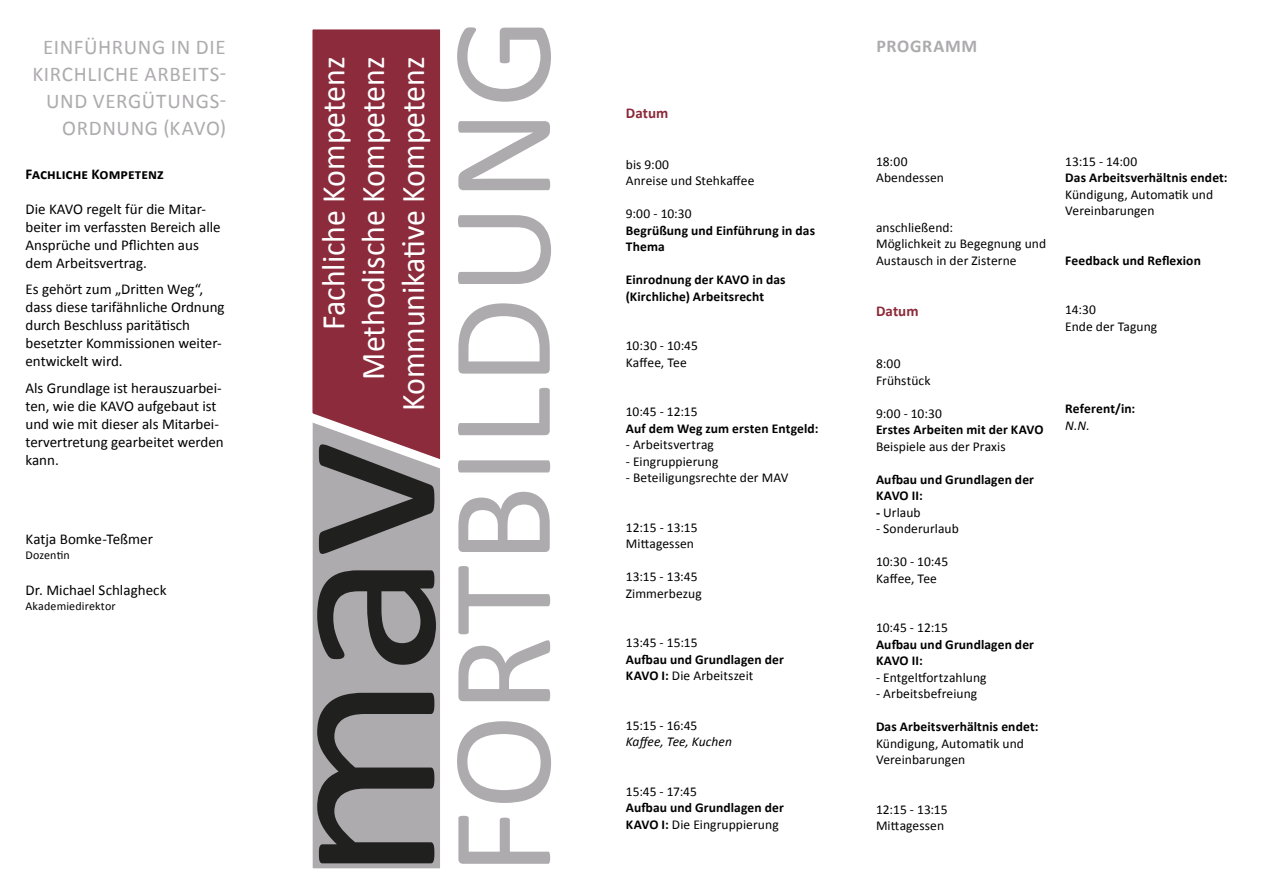
<style>
.page{position:relative;width:1263px;height:893px;background:#fff}
.page>*{position:absolute;margin:0;border:0;box-sizing:border-box;transform-origin:0 0}
.t1{font:246px "Calibri";color:#20201f;scale:1.06 1}
.t2{font:144.6px "Calibri";letter-spacing:.005em;color:#aeabae}
.t3{font:33.3px/39.9px "Calibri";color:#fff;text-align:right;scale:.96 1}
.t4{font:21px/27px "Calibri";letter-spacing:.03em;color:#adabad;text-align:right}
.t5{font:700 18px "Calibri";letter-spacing:.04em;color:#adabad}
.t6{font:15px/18px "Calibri";color:#000}
.t7{font:700 15px "Calibri";letter-spacing:.005em;color:#000}
.t8{font:700 15px "Calibri";letter-spacing:.005em;color:#8b2939}
.t9{font:13.5px/16.5px "Calibri";letter-spacing:.005em;color:#000}
.t10{font:700 13.5px/16.5px "Calibri";letter-spacing:.01em;color:#000}
.t11{font:italic 13.5px "Calibri";color:#000}
.t12{font:12px "Calibri";letter-spacing:.01em;color:#000}
.s1{font-weight:400}
.s2{font-weight:700}
</style>
<div class="page">
<div style="left:308px;top:409px;width:136px;height:464px;background:#aeabae"></div>
<div style="left:304px;top:404px;width:145px;height:473px;border:9px solid #fff"></div>
<svg style="left:304px;top:29px;width:145px;height:449px"></svg>
<h3 class="t4" style="left:32px;top:33px;width:195px">EINFÜHRUNG IN DIE<br>KIRCHLICHE ARBEITS-<br>UND VERGÜTUNGS-<br>ORDNUNG (KAVO)</h3>
<p class="t7" style="left:26px;top:163px;width:140px">Fachliche Kompetenz</p>
<p class="t6" style="left:26px;top:199px;width:197px">Die KAVO regelt für die Mitar&shy;beiter im verfassten Bereich alle<br>Ansprüche und Pflichten aus dem Arbeitsvertrag.</p>
<p class="t6" style="left:26px;top:280px;width:201px">Es gehört zum „Dritten Weg“, dass diese tarifähnliche Ordnung durch Beschluss paritätisch besetzter Kommissionen weiter&shy;entwickelt wird.</p>
<p class="t6" style="left:26px;top:378px;width:200px">Als Grundlage ist herauszuarbei&shy;ten, wie die KAVO aufgebaut ist und wie mit dieser als Mitarbei&shy;tervertretung gearbeitet werden kann.</p>
<p class="t6" style="left:26px;top:530px;width:129px">Katja Bomke-Teßmer</p>
<p class="t12" style="left:26px;top:547px;width:46px">Dozentin</p>
<p class="t6" style="left:26px;top:581px;width:143px">Dr. Michael Schlagheck</p>
<p class="t12" style="left:26px;top:598px;width:92px">Akademiedirektor</p>
<h3 class="t3" style="left:312px;top:411px;width:371px;rotate:-90deg">Fachliche Kompetenz<br>Methodische Kompetenz<br>Kommunikative Kompetenz</h3>
<h1 class="t1" style="left:181px;top:883px;width:419px;rotate:-90deg">mav</h1>
<h2 class="t2" style="left:401px;top:876px;width:860px;rotate:-90deg">FORTBILDUNG</h2>
<p class="t8" style="left:626px;top:102px;width:44px">Datum</p>
<p class="t9" style="left:626px;top:155px;width:130px">bis 9:00<br>Anreise und Stehkaffee</p>
<p class="t9" style="left:626px;top:205px;width:67px">9:00 - 10:30</p>
<p class="t10" style="left:626px;top:221px;width:191px">Begrüßung und Einführung in das<br>Thema</p>
<p class="t10" style="left:626px;top:271px;width:161px">Einrodnung der KAVO in das (Kirchliche) Arbeitsrecht</p>
<p class="t9" style="left:626px;top:337px;width:74px">10:30 - 10:45<br>Kaffee, Tee</p>
<p class="t9" style="left:626px;top:403px;width:73px">10:45 - 12:15</p>
<p class="t10" style="left:626px;top:419px;width:194px">Auf dem Weg zum ersten Entgeld:</p>
<p class="t9" style="left:626px;top:436px;width:90px">- Arbeitsvertrag</p>
<p class="t9" style="left:626px;top:452px;width:94px">- Eingruppierung</p>
<p class="t9" style="left:626px;top:469px;width:164px">- Beteiligungsrechte der MAV</p>
<p class="t9" style="left:626px;top:518px;width:73px">12:15 - 13:15<br>Mittagessen</p>
<p class="t9" style="left:626px;top:568px;width:77px">13:15 - 13:45<br>Zimmerbezug</p>
<p class="t9" style="left:626px;top:634px;width:73px">13:45 - 15:15</p>
<p class="t10" style="left:626px;top:650px;width:160px">Aufbau und Grundlagen der<br>KAVO I: <span class="s1">Die Arbeitszeit</span></p>
<p class="t9" style="left:626px;top:716px;width:73px">15:15 - 16:45</p>
<p class="t11" style="left:626px;top:732px;width:108px">Kaffee, Tee, Kuchen</p>
<p class="t9" style="left:626px;top:782px;width:73px">15:45 - 17:45</p>
<p class="t10" style="left:626px;top:799px;width:160px">Aufbau und Grundlagen der<br>KAVO I: <span class="s1">Die Eingruppierung</span></p>
<h3 class="t5" style="left:876px;top:33px;width:102px">PROGRAMM</h3>
<p class="t9" style="left:876px;top:153px;width:70px">18:00<br>Abendessen</p>
<p class="t9" style="left:876px;top:219px;width:172px">anschließend:<br>Möglichkeit zu Begegnung und<br>Austausch in der Zisterne</p>
<p class="t8" style="left:876px;top:300px;width:44px">Datum</p>
<p class="t9" style="left:876px;top:355px;width:56px">8:00<br>Frühstück</p>
<p class="t9" style="left:876px;top:405px;width:67px">9:00 - 10:30</p>
<p class="t10" style="left:876px;top:421px;width:169px">Erstes Arbeiten mit der KAVO</p>
<p class="t9" style="left:876px;top:438px;width:131px">Beispiele aus der Praxis</p>
<p class="t10" style="left:876px;top:471px;width:160px">Aufbau und Grundlagen der<br>KAVO II:</p>
<p class="t9" style="left:876px;top:504px;width:46px"><span class="s2">-</span> Urlaub</p>
<p class="t9" style="left:876px;top:520px;width:84px">- Sonderurlaub</p>
<p class="t9" style="left:876px;top:553px;width:74px">10:30 - 10:45<br>Kaffee, Tee</p>
<p class="t9" style="left:876px;top:619px;width:73px">10:45 - 12:15</p>
<p class="t10" style="left:876px;top:636px;width:160px">Aufbau und Grundlagen der<br>KAVO II:</p>
<p class="t9" style="left:876px;top:669px;width:112px">- Entgeltfortzahlung</p>
<p class="t9" style="left:876px;top:685px;width:103px">- Arbeitsbefreiung</p>
<p class="t10" style="left:876px;top:718px;width:164px">Das Arbeitsverhältnis endet:</p>
<p class="t9" style="left:876px;top:735px;width:149px">Kündigung, Automatik und<br>Vereinbarungen</p>
<p class="t9" style="left:876px;top:801px;width:73px">12:15 - 13:15<br>Mittagessen</p>
<p class="t9" style="left:1065px;top:153px;width:74px">13:15 - 14:00</p>
<p class="t10" style="left:1065px;top:169px;width:164px">Das Arbeitsverhältnis endet:</p>
<p class="t9" style="left:1065px;top:186px;width:149px">Kündigung, Automatik und<br>Vereinbarungen</p>
<p class="t10" style="left:1065px;top:252px;width:137px">Feedback und Reflexion</p>
<p class="t9" style="left:1065px;top:301px;width:94px">14:30<br>Ende der Tagung</p>
<p class="t10" style="left:1065px;top:400px;width:72px">Referent/in:</p>
<p class="t11" style="left:1065px;top:416px;width:26px">N.N.</p>
</div>
